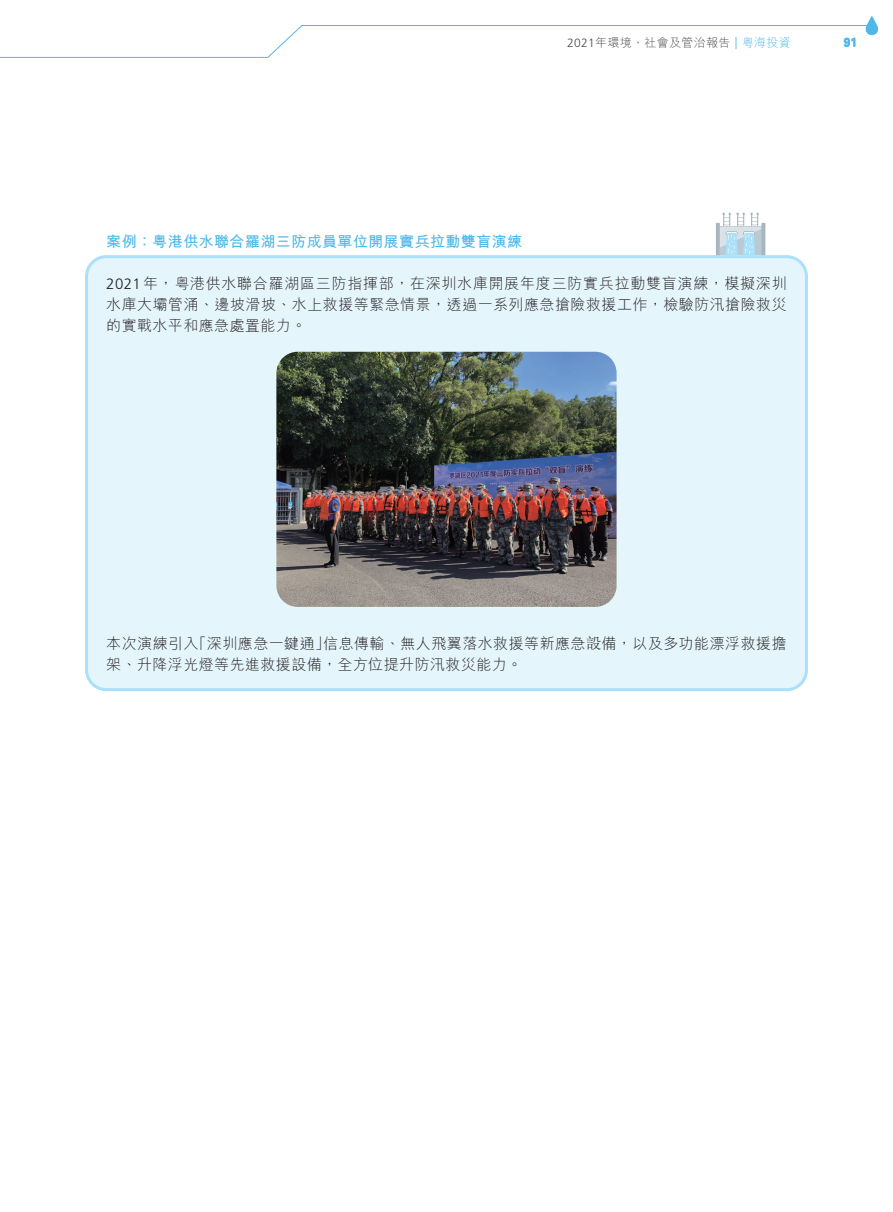
<style>
.page{position:relative;width:893px;height:1212px;background:#fff}
.page>*{position:absolute;margin:0;border:0;box-sizing:border-box;transform-origin:0 0}
.t1{font:300 15px/21px "M Hei HK";letter-spacing:.03em;color:#231f20;text-align:justify}
.t2{font:700 15px "M Hei HK";letter-spacing:.03em;color:#4eb9e9}
.t3{font:300 12px "M Hei HK";letter-spacing:.03em;color:#4b4c4d}
.t4{font:700 12px "Univers";color:#4eb9e9}
.s1{font-family:"Frutiger"}
.s2{font-family:"Frutiger";color:#4eb9e9}
.s3{font-family:"M Hei HKS";color:#4eb9e9}
.s4{color:#4eb9e9}
.s5{font-family:"M Hei HKS"}
.s6{font-family:"Adobe Song Std"}
</style>
<div class="page">
<svg style="left:0;top:16px;width:878px;height:42px"></svg>
<div style="left:87px;top:257px;width:719px;height:433px;background:#e5f5fc;border-radius:20px"></div>
<div style="left:85px;top:255px;width:723px;height:436px;border:3px solid #aae0f9;border-radius:20px"></div>
<svg style="left:716px;top:213px;width:49px;height:42px"></svg>
<img style="left:276px;top:352px;width:341px;height:255px">
<p class="t3" style="left:567px;top:37px;width:225px"><span class="s1">2021</span>年環境、社會及管治報告 <span class="s2">|</span> <span class="s3">粵</span><span class="s4">海投資</span></p>
<p class="t4" style="left:844px;top:36px;width:15px">91</p>
<p class="t2" style="left:106px;top:231px;width:417px">案例：<span class="s5">粵</span>港供水聯合羅湖三防成員單位開展實兵拉動雙盲演練</p>
<p class="t1" style="left:106px;top:273px;width:682px"><span class="s1">2021</span>年，<span class="s5">粵</span>港供水聯合羅湖區三防指揮部，在深圳水庫開展年度三防實兵拉動雙盲演練，模擬深圳水庫大壩管涌、邊坡滑坡、水上救援等緊急情景，透過一系列應急搶險救援工作，檢驗防汛搶險救災的實戰水平和應急處置能力。</p>
<p class="t1" style="left:106px;top:633px;width:682px">本次演練引入「深圳應急一鍵通」信息傳輸、無人飛翼落水救援等新應急<span class="s6">設</span>備，以及多功能漂浮救援擔架、升降浮光燈等先進救援設備，全方位提升防汛救災能力。</p>
</div>
